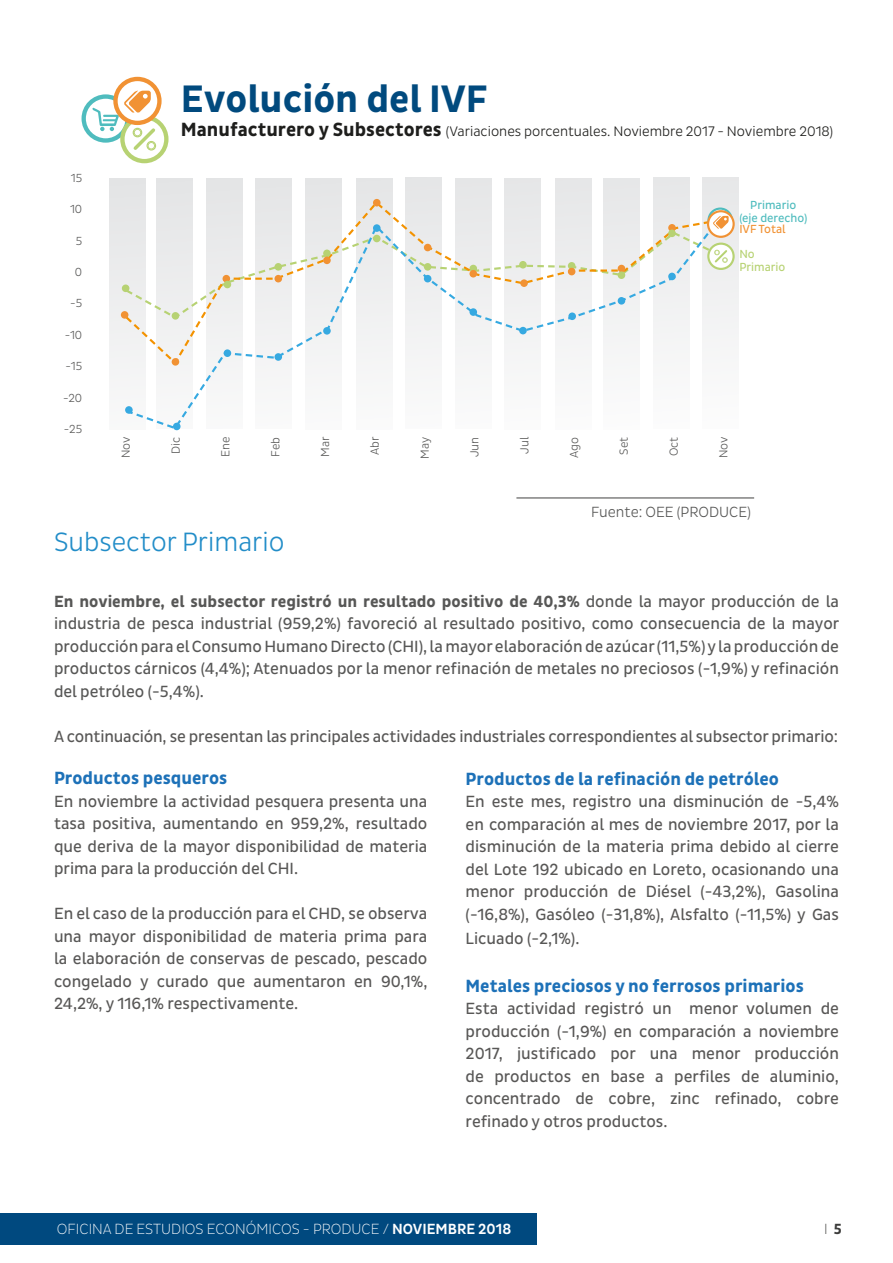
<style>
.page{position:relative;width:893px;height:1263px;background:#fff}
.page>*{position:absolute;margin:0;border:0;box-sizing:border-box;transform-origin:0 0}
.t1{font:700 39px "Pluto Sans Cond";color:#014a7e}
.t2{font:300 27px "Pluto Sans Cond";color:#228dc8}
.t3{font:700 18px "Pluto Sans Cond";color:#1d71b8}
.t4{font:16.5px/22.5px "Pluto Sans Cond";color:#585756;text-align:justify}
.t5{font:16.5px/22.5px "Pluto Sans Cond";color:#575756;text-align:justify}
.t6{font:300 15px "Pluto Sans Cond Ex";color:#fff}
.t7{font:300 15px "Pluto Sans Cond";color:#575756}
.t8{font:300 15px "Pluto Sans Cond Ex";color:#3c3c3b}
.t9{font:300 14.1px "Pluto Sans Cond";color:#1e1e1c}
.t10{font:300 11.85px "Pluto Sans Cond";color:#585857}
.t11{font:11.85px/13px "Pluto Sans Cond";color:#4fbcbe;text-align:center}
.t12{font:11.85px/13px "Pluto Sans Cond";color:#b7d273}
.t13{font:11.85px "Pluto Sans Cond";color:#f19234}
.s1{font-weight:700;font-size:19.5px}
.s2{font-weight:700}
.s3{font-family:"Pluto Sans Cond";font-weight:500}
.s4{font-family:"Pluto Sans Cond";font-weight:700}
</style>
<div class="page">
<div style="left:0;top:1213px;width:536px;height:32px;background:#00497f"></div>
<svg style="left:84px;top:97px;width:44px;height:43px"></svg>
<div style="left:82px;top:94px;width:48px;height:49px;border:4px solid #4fbcbe;border-radius:50%"></div>
<svg style="left:122px;top:117px;width:44px;height:44px"></svg>
<div style="left:120px;top:115px;width:49px;height:48px;border:4px solid #b7d273;border-radius:50%"></div>
<svg style="left:115px;top:79px;width:44px;height:44px"></svg>
<div style="left:113px;top:77px;width:49px;height:48px;border:4px solid #f19234;border-radius:50%"></div>
<svg style="left:92px;top:91px;width:64px;height:60px"></svg>
<svg style="left:109px;top:177px;width:630px;height:202px"></svg>
<svg style="left:123px;top:200px;width:600px;height:166px"></svg>
<svg style="left:124px;top:214px;width:600px;height:217px"></svg>
<div style="left:121px;top:311px;width:7px;height:8px;background:#f19234;border-radius:50%"></div>
<div style="left:122px;top:284px;width:7px;height:8px;background:#b7d273;border-radius:50%"></div>
<div style="left:125px;top:406px;width:8px;height:8px;background:#36a9e1;border-radius:50%"></div>
<svg style="left:708px;top:209px;width:24px;height:23px"></svg>
<div style="left:707px;top:207px;width:26px;height:26px;border:2px solid #4fbcbe;border-radius:50%"></div>
<div style="left:172px;top:358px;width:7px;height:8px;background:#f19234;border-radius:50%"></div>
<div style="left:173px;top:423px;width:8px;height:7px;background:#36a9e1;border-radius:50%"></div>
<div style="left:172px;top:312px;width:7px;height:8px;background:#b7d273;border-radius:50%"></div>
<div style="left:223px;top:275px;width:7px;height:7px;background:#f19234;border-radius:50%"></div>
<div style="left:224px;top:349px;width:7px;height:8px;background:#36a9e1;border-radius:50%"></div>
<div style="left:224px;top:281px;width:7px;height:7px;background:#b7d273;border-radius:50%"></div>
<div style="left:274px;top:353px;width:8px;height:8px;background:#36a9e1;border-radius:50%"></div>
<div style="left:274px;top:275px;width:8px;height:7px;background:#f19234;border-radius:50%"></div>
<div style="left:274px;top:263px;width:8px;height:8px;background:#b7d273;border-radius:50%"></div>
<div style="left:323px;top:327px;width:8px;height:8px;background:#36a9e1;border-radius:50%"></div>
<div style="left:323px;top:250px;width:8px;height:7px;background:#b7d273;border-radius:50%"></div>
<div style="left:323px;top:257px;width:8px;height:7px;background:#f19234;border-radius:50%"></div>
<div style="left:373px;top:224px;width:8px;height:8px;background:#36a9e1;border-radius:50%"></div>
<div style="left:373px;top:235px;width:8px;height:7px;background:#b7d273;border-radius:50%"></div>
<div style="left:373px;top:199px;width:8px;height:7px;background:#f19234;border-radius:50%"></div>
<div style="left:424px;top:244px;width:7px;height:7px;background:#f19234;border-radius:50%"></div>
<div style="left:424px;top:275px;width:7px;height:7px;background:#36a9e1;border-radius:50%"></div>
<div style="left:424px;top:263px;width:7px;height:8px;background:#b7d273;border-radius:50%"></div>
<svg style="left:708px;top:244px;width:26px;height:25px"></svg>
<div style="left:707px;top:243px;width:28px;height:27px;border:2px solid #b7d273;border-radius:50%"></div>
<svg style="left:714px;top:250px;width:14px;height:13px"></svg>
<div style="left:469px;top:308px;width:8px;height:8px;background:#36a9e1;border-radius:50%"></div>
<div style="left:568px;top:312px;width:8px;height:8px;background:#36a9e1;border-radius:50%"></div>
<div style="left:519px;top:327px;width:8px;height:7px;background:#36a9e1;border-radius:50%"></div>
<div style="left:520px;top:279px;width:8px;height:8px;background:#f19234;border-radius:50%"></div>
<div style="left:469px;top:270px;width:8px;height:7px;background:#f19234;border-radius:50%"></div>
<div style="left:519px;top:261px;width:8px;height:7px;background:#b7d273;border-radius:50%"></div>
<svg style="left:708px;top:211px;width:26px;height:26px"></svg>
<div style="left:707px;top:210px;width:28px;height:28px;border:2px solid #f19234;border-radius:50%"></div>
<svg style="left:713px;top:212px;width:16px;height:17px"></svg>
<div style="left:618px;top:265px;width:7px;height:7px;background:#f19234;border-radius:50%"></div>
<div style="left:618px;top:297px;width:7px;height:8px;background:#36a9e1;border-radius:50%"></div>
<div style="left:618px;top:271px;width:7px;height:8px;background:#b7d273;border-radius:50%"></div>
<svg style="left:668px;top:224px;width:8px;height:8px"></svg>
<div style="left:668px;top:230px;width:8px;height:7px;background:#b7d273;border-radius:50%"></div>
<div style="left:668px;top:273px;width:8px;height:7px;background:#36a9e1;border-radius:50%"></div>
<hr style="left:516px;top:497px;width:238px;height:1px;background:#575756">
<p class="t10" style="left:71px;top:171px;width:13px">15</p>
<p class="t10" style="left:70px;top:202px;width:14px">10</p>
<p class="t10" style="left:76px;top:234px;width:8px">5</p>
<p class="t10" style="left:75px;top:265px;width:9px">0</p>
<p class="t10" style="left:70px;top:297px;width:13px">-5</p>
<p class="t10" style="left:65px;top:328px;width:19px">-10</p>
<p class="t10" style="left:66px;top:359px;width:18px">-15</p>
<p class="t10" style="left:63px;top:391px;width:21px">-20</p>
<p class="t10" style="left:64px;top:422px;width:20px">-25</p>
<h1 class="t1" style="left:181px;top:77px;width:308px">Evolución del IVF</h1>
<p class="t9" style="left:181px;top:123px;width:654px"><span class="s1">Manufacturero y Subsectores</span> (Variaciones porcentuales. Noviembre 2017 - Noviembre 2018)</p>
<p class="t11" style="left:739px;top:198px;width:69px">Primario<br>(eje derecho)</p>
<p class="t13" style="left:739px;top:223px;width:48px">IVF Total</p>
<p class="t12" style="left:739px;top:248px;width:48px">No<br>Primario</p>
<p class="t10" style="left:119px;top:458px;width:23px;rotate:-90deg">Nov</p>
<p class="t10" style="left:169px;top:454px;width:18px;rotate:-90deg">Dic</p>
<p class="t10" style="left:219px;top:457px;width:22px;rotate:-90deg">Ene</p>
<p class="t10" style="left:269px;top:457px;width:21px;rotate:-90deg">Feb</p>
<p class="t10" style="left:318px;top:457px;width:22px;rotate:-90deg">Mar</p>
<p class="t10" style="left:368px;top:455px;width:20px;rotate:-90deg">Abr</p>
<p class="t10" style="left:418px;top:459px;width:23px;rotate:-90deg">May</p>
<p class="t10" style="left:468px;top:457px;width:22px;rotate:-90deg">Jun</p>
<p class="t10" style="left:518px;top:453px;width:18px;rotate:-90deg">Jul</p>
<p class="t10" style="left:567px;top:458px;width:22px;rotate:-90deg">Ago</p>
<p class="t10" style="left:617px;top:455px;width:19px;rotate:-90deg">Set</p>
<p class="t10" style="left:667px;top:456px;width:21px;rotate:-90deg">Oct</p>
<p class="t10" style="left:717px;top:458px;width:23px;rotate:-90deg">Nov</p>
<p class="t7" style="left:591px;top:503px;width:162px">Fuente: OEE (PRODUCE)</p>
<h2 class="t2" style="left:54px;top:526px;width:232px">Subsector Primario</h2>
<p class="t5" style="left:54px;top:590px;width:787px"><span class="s2">En noviembre, el subsector registró un resultado positivo de 40,3%</span> donde la mayor producción de la industria de pesca industrial (959,2%) favoreció al resultado positivo, como consecuencia de la mayor producción para el Consumo Humano Directo (CHI), la mayor elaboración de azúcar (11,5%) y la producción de productos cárnicos (4,4%); Atenuados por la menor refinación de metales no preciosos (-1,9%) y refinación del petróleo (-5,4%).</p>
<p class="t4" style="left:54px;top:725px;width:786px">A continuación, se presentan las principales actividades industriales correspondientes al subsector primario:</p>
<p class="t3" style="left:54px;top:768px;width:175px">Productos pesqueros</p>
<p class="t4" style="left:54px;top:790px;width:375px">En noviembre la actividad pesquera presenta una tasa positiva, aumentando en 959,2%, resultado que deriva de la mayor disponibilidad de materia prima para la producción del CHI.</p>
<p class="t4" style="left:54px;top:903px;width:375px">En el caso de la producción para el CHD, se observa una mayor disponibilidad de materia prima para la elaboración de conservas de pescado, pescado congelado y curado que aumentaron en 90,1%, 24,2%, y 116,1% respectivamente.</p>
<p class="t3" style="left:466px;top:768px;width:315px">Productos de la refinación de petróleo</p>
<p class="t4" style="left:466px;top:791px;width:375px">En este mes, registro una disminución de -5,4% en comparación al mes de noviembre 2017, por la disminución de la materia prima debido al cierre del Lote 192 ubicado en Loreto, ocasionando una menor producción de Diésel (-43,2%), Gasolina (-16,8%), Gasóleo (-31,8%), Alsfalto (-11,5%) y Gas</p>
<p class="t4" style="left:466px;top:927px;width:115px">Licuado (-2,1%).</p>
<p class="t3" style="left:466px;top:975px;width:340px">Metales preciosos y no ferrosos primarios</p>
<p class="t4" style="left:466px;top:998px;width:375px">Esta actividad registró un menor volumen de producción (-1,9%) en comparación a noviembre 2017, justificado por una menor producción de productos en base a perfiles de aluminio, concentrado de cobre, zinc refinado, cobre refinado y otros productos.</p>
<p class="t6" style="left:57px;top:1221px;width:456px">OFICINA DE ESTUDIOS ECONÓMICOS - PRODUCE / <span class="s3">NOVIEMBRE 2018</span></p>
<p class="t8" style="left:824px;top:1221px;width:19px">I <span class="s4">5</span></p>
</div>
